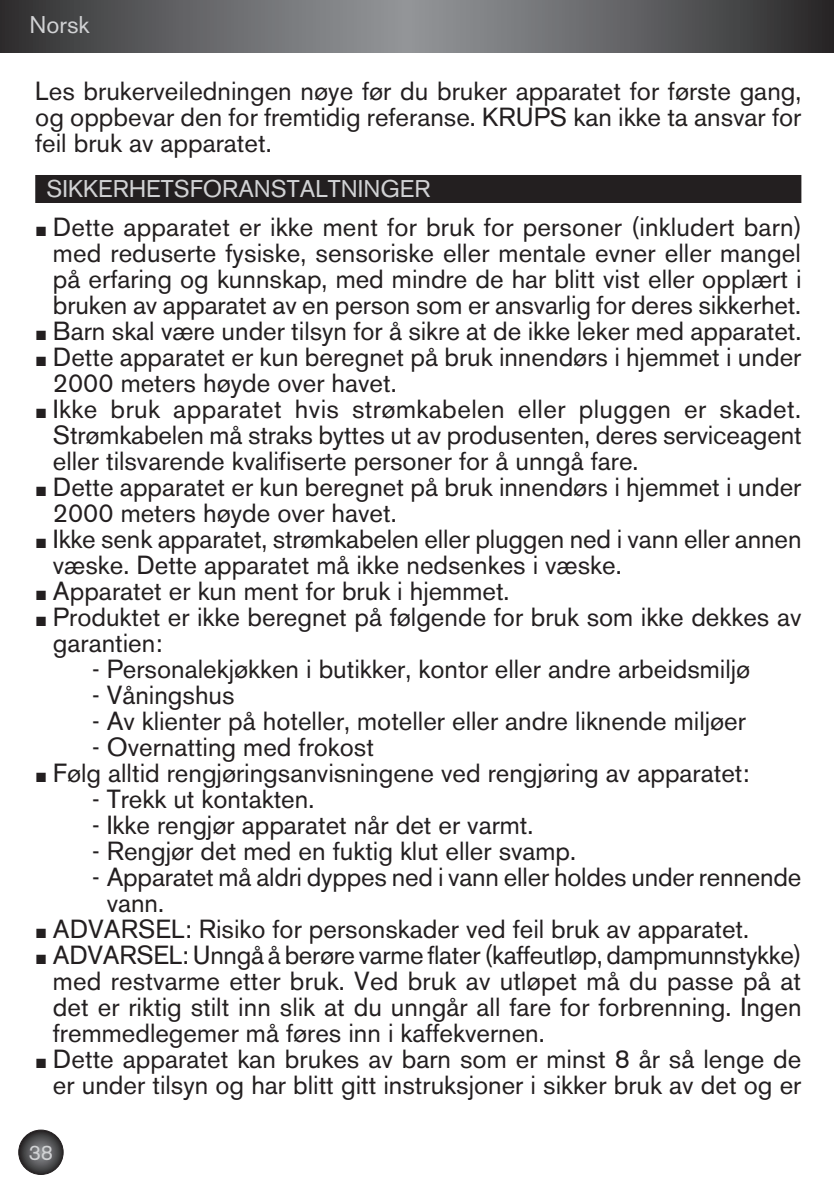
<style>
.page{position:relative;width:834px;height:1187px;background:#fff}
.page>*{position:absolute;margin:0;border:0;box-sizing:border-box;transform-origin:0 0}
.t1{font:26px/26px "Akzidenz Grotesk BE";color:#231f20}
.t2{font:24px "Akzidenz Grotesk BE";color:#d1d2d4}
.t3{font:21px "Akzidenz Grotesk BE";color:#d1d2d4}
.s1{font-family:"Arial";font-size:20px}
</style>
<div class="page">
<svg style="left:0;top:0;width:833px;height:52px;background:#626365"></svg>
<svg style="left:19px;top:1130px;width:44px;height:44px"></svg>
<div style="left:18px;top:1129px;width:46px;height:46px;border:1px solid #231f20;border-radius:50%"></div>
<div style="left:35px;top:175px;width:766px;height:28px;background:#231f20"></div>
<p class="t2" style="left:30px;top:11px;width:62px">Norsk</p>
<p class="t1" style="left:35px;top:78px;width:767px;text-align:justify">Les brukerveiledningen nøye før du bruker apparatet for første gang, og oppbevar den for fremtidig referanse. KRUPS kan ikke ta ansvar for feil bruk av apparatet.</p>
<p class="t2" style="left:47px;top:175px;width:385px">SIKKERHETSFORANSTALTNINGER</p>
<p class="t1" style="left:53px;top:214px;width:750px;text-align:justify;text-indent:-18px"><span class="s1">■</span> Dette apparatet er ikke ment for bruk for personer (inkludert barn) med reduserte fysiske, sensoriske eller mentale evner eller mangel på erfaring og kunnskap, med mindre de har blitt vist eller opplært i bruken av apparatet av en person som er ansvarlig for deres sikkerhet.</p>
<p class="t1" style="left:35px;top:318px;width:767px"><span class="s1">■</span> Barn skal være under tilsyn for å sikre at de ikke leker med apparatet.</p>
<p class="t1" style="left:53px;top:344px;width:749px;text-indent:-18px"><span class="s1">■</span> Dette apparatet er kun beregnet på bruk innendørs i hjemmet i under<br>2000 meters høyde over havet.</p>
<p class="t1" style="left:53px;top:396px;width:750px;text-align:justify;text-indent:-18px"><span class="s1">■</span> Ikke bruk apparatet hvis strømkabelen eller pluggen er skadet.<br>Strømkabelen må straks byttes ut av produsenten, deres serviceagent eller tilsvarende kvalifiserte personer for å unngå fare.</p>
<p class="t1" style="left:53px;top:474px;width:749px;text-indent:-18px"><span class="s1">■</span> Dette apparatet er kun beregnet på bruk innendørs i hjemmet i under<br>2000 meters høyde over havet.</p>
<p class="t1" style="left:53px;top:526px;width:749px;text-indent:-18px"><span class="s1">■</span> Ikke senk apparatet, strømkabelen eller pluggen ned i vann eller annen væske. Dette apparatet må ikke nedsenkes i væske.</p>
<p class="t1" style="left:35px;top:578px;width:475px"><span class="s1">■</span> Apparatet er kun ment for bruk i hjemmet.</p>
<p class="t1" style="left:53px;top:604px;width:749px;text-indent:-18px"><span class="s1">■</span> Produktet er ikke beregnet på følgende for bruk som ikke dekkes av garantien:</p>
<p class="t1" style="left:92px;top:656px;width:659px">- Personalekjøkken i butikker, kontor eller andre arbeidsmiljø</p>
<p class="t1" style="left:92px;top:682px;width:144px">- Våningshus</p>
<p class="t1" style="left:92px;top:708px;width:655px">- Av klienter på hoteller, moteller eller andre liknende miljøer</p>
<p class="t1" style="left:92px;top:734px;width:283px">- Overnatting med frokost</p>
<p class="t1" style="left:35px;top:760px;width:715px"><span class="s1">■</span> Følg alltid rengjøringsanvisningene ved rengjøring av apparatet:</p>
<p class="t1" style="left:92px;top:786px;width:224px">- Trekk ut kontakten.</p>
<p class="t1" style="left:92px;top:812px;width:443px">- Ikke rengjør apparatet når det er varmt.</p>
<p class="t1" style="left:92px;top:838px;width:485px">- Rengjør det med en fuktig klut eller svamp.</p>
<p class="t1" style="left:107px;top:864px;width:695px;text-indent:-15px">- Apparatet må aldri dyppes ned i vann eller holdes under rennende vann.</p>
<p class="t1" style="left:35px;top:916px;width:715px"><span class="s1">■</span> ADVARSEL: Risiko for personskader ved feil bruk av apparatet.</p>
<p class="t1" style="left:53px;top:942px;width:750px;text-align:justify;text-indent:-18px"><span class="s1">■</span> ADVARSEL: Unngå å berøre varme flater (kaffeutløp, dampmunnstykke) med restvarme etter bruk. Ved bruk av utløpet må du passe på at det er riktig stilt inn slik at du unngår all fare for forbrenning. Ingen fremmedlegemer må føres inn i kaffekvernen.</p>
<p class="t1" style="left:35px;top:1046px;width:767px;text-align:right"><span class="s1">■</span> Dette apparatet kan brukes av barn som er minst 8 år så lenge de er under tilsyn og har blitt gitt instruksjoner i sikker bruk av det og er</p>
<p class="t3" style="left:29px;top:1140px;width:26px">38</p>
</div>
